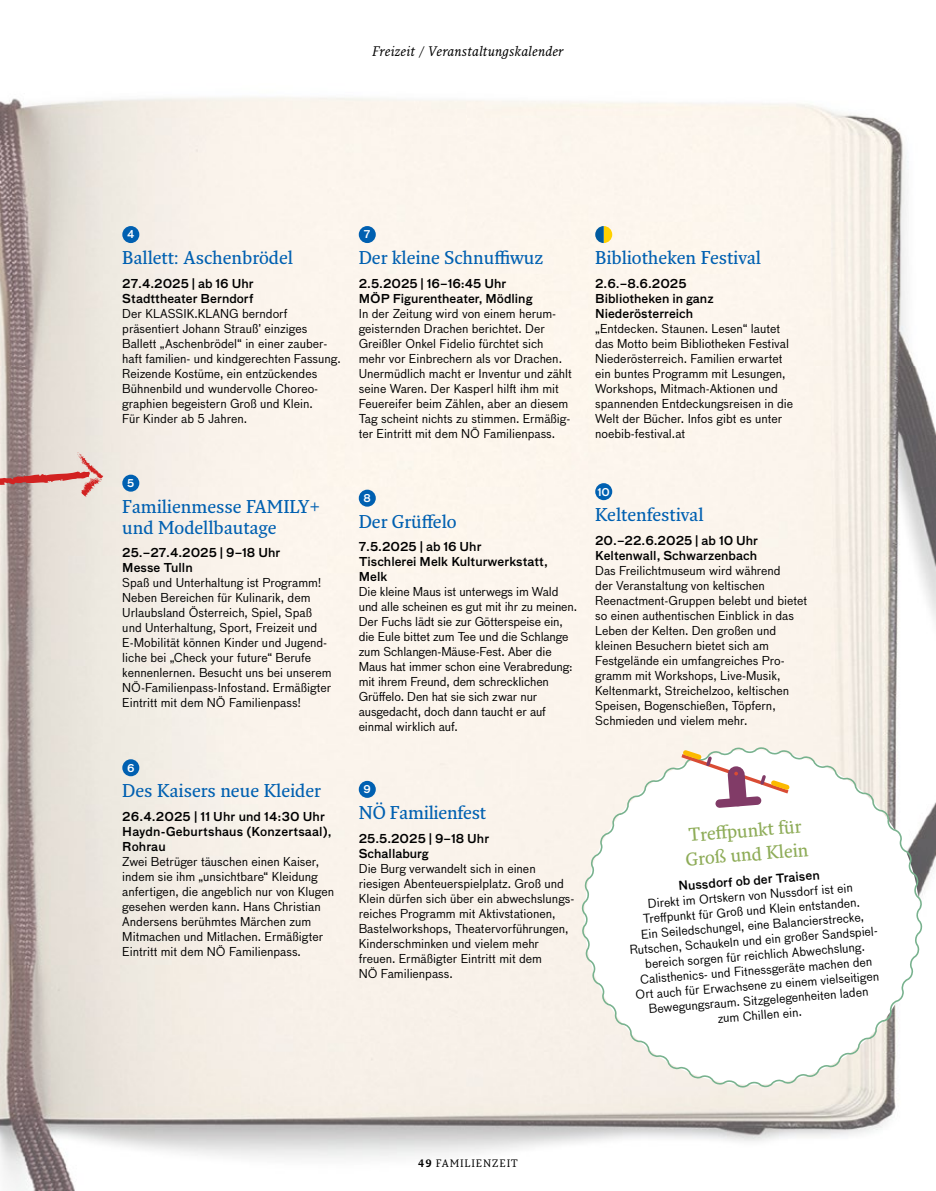
<style>
.page{position:relative;width:936px;height:1191px;background:#fff}
.page>*{position:absolute;margin:0;border:0;box-sizing:border-box;transform-origin:0 0}
.t1{font:600 18px/21px "Fresco";color:#0060b1}
.t2{font:600 18px/24px "Fresco";color:#8eac58}
.t3{font:italic 13.5px "Fresco";color:#000}
.t4{font:12px/15px "Bau OT";color:#000}
.t5{font:500 12px/15px "Bau OT";color:#000}
.t6{font:10.5px "Fresco";letter-spacing:.08em;color:#000}
.t7{font:500 10.5px "Bau OT";color:#fff}
.s1{font-weight:700}
</style>
<div class="page">
<img style="left:0;top:97px;width:935px;height:1094px">
<div style="left:122px;top:226px;width:17px;height:17px;background:#0060b1;border-radius:50%"></div>
<div style="left:122px;top:474px;width:17px;height:17px;background:#0060b1;border-radius:50%"></div>
<div style="left:122px;top:759px;width:17px;height:17px;background:#0060b1;border-radius:50%"></div>
<div style="left:359px;top:226px;width:17px;height:17px;background:#0060b1;border-radius:50%"></div>
<div style="left:359px;top:489px;width:17px;height:17px;background:#0060b1;border-radius:50%"></div>
<div style="left:359px;top:781px;width:17px;height:17px;background:#0060b1;border-radius:50%"></div>
<div style="left:595px;top:483px;width:17px;height:17px;background:#0060b1;border-radius:50%"></div>
<svg style="left:574px;top:740px;width:355px;height:354px;fill:#faf3eb"></svg>
<svg style="left:581px;top:747px;width:341px;height:340px"></svg>
<svg style="left:681px;top:750px;width:108px;height:58px"></svg>
<svg style="left:0;top:452px;width:104px;height:54px;background:#d2b1ab"></svg>
<svg style="left:595px;top:226px;width:17px;height:17px"></svg>
<p class="t3" style="left:372px;top:43px;width:193px">Freizeit / Veranstaltungskalender</p>
<p class="t7" style="left:127px;top:228px;width:9px">4</p>
<h1 class="t1" style="left:122px;top:247px;width:172px">Ballett: Aschenbrödel</h1>
<p class="t5" style="left:122px;top:276px;width:133px">27.4.2025 | ab 16 Uhr<br>Stadttheater Berndorf</p>
<p class="t4" style="left:122px;top:306px;width:220px">Der KLASSIK.KLANG berndorf präsentiert Johann Strauß’ einziges Ballett „Aschenbrödel“ in einer zauber&shy;haft familien- und kindgerechten Fassung.<br>Reizende Kostüme, ein entzückendes Bühnenbild und wundervolle Choreo&shy;graphien begeistern Groß und Klein.<br>Für Kinder ab 5 Jahren.</p>
<p class="t7" style="left:127px;top:476px;width:9px">5</p>
<h1 class="t1" style="left:122px;top:495px;width:199px">Familienmesse FAMILY+ und Modellbautage</h1>
<p class="t5" style="left:122px;top:545px;width:159px">25.–27.4.2025 | 9–18 Uhr<br>Messe Tulln</p>
<p class="t4" style="left:122px;top:575px;width:211px">Spaß und Unterhaltung ist Programm!<br>Neben Bereichen für Kulinarik, dem Urlaubsland Österreich, Spiel, Spaß und Unterhaltung, Sport, Freizeit und E-Mobilität können Kinder und Jugend&shy;liche bei „Check your future“ Berufe kennenlernen. Besucht uns bei unserem NÖ-Familienpass-Infostand. Ermäßigter Eintritt mit dem NÖ Familienpass!</p>
<p class="t7" style="left:127px;top:761px;width:9px">6</p>
<h1 class="t1" style="left:122px;top:780px;width:200px">Des Kaisers neue Kleider</h1>
<p class="t5" style="left:122px;top:809px;width:211px">26.4.2025 | 11 Uhr und 14:30 Uhr<br>Haydn-Geburtshaus (Konzertsaal),<br>Rohrau</p>
<p class="t4" style="left:122px;top:854px;width:213px">Zwei Betrüger täuschen einen Kaiser, indem sie ihm „unsichtbare“ Kleidung anfertigen, die angeblich nur von Klugen gesehen werden kann. Hans Christian Andersens berühmtes Märchen zum Mitmachen und Mitlachen. Ermäßigter Eintritt mit dem NÖ Familienpass.</p>
<p class="t7" style="left:364px;top:228px;width:8px">7</p>
<h1 class="t1" style="left:359px;top:247px;width:186px">Der kleine Schnuffiwuz</h1>
<p class="t5" style="left:359px;top:276px;width:175px">2.5.2025 | 16–16:45 Uhr<br>MÖP Figurentheater, Mödling</p>
<p class="t4" style="left:359px;top:306px;width:215px">In der Zeitung wird von einem herum&shy;geisternden Drachen berichtet. Der Greißler Onkel Fidelio fürchtet sich mehr vor Einbrechern als vor Drachen.<br>Unermüdlich macht er Inventur und zählt seine Waren. Der Kasperl hilft ihm mit Feuereifer beim Zählen, aber an diesem Tag scheint nichts zu stimmen. Ermäßig&shy;ter Eintritt mit dem NÖ Familienpass.</p>
<p class="t7" style="left:363px;top:491px;width:9px">8</p>
<h1 class="t1" style="left:359px;top:510px;width:99px">Der Grüffelo</h1>
<p class="t5" style="left:359px;top:539px;width:190px">7.5.2025 | ab 16 Uhr<br>Tischlerei Melk Kulturwerkstatt,<br>Melk</p>
<p class="t4" style="left:359px;top:584px;width:220px">Die kleine Maus ist unterwegs im Wald und alle scheinen es gut mit ihr zu meinen.<br>Der Fuchs lädt sie zur Götterspeise ein, die Eule bittet zum Tee und die Schlange zum Schlangen-Mäuse-Fest. Aber die Maus hat immer schon eine Verabredung: mit ihrem Freund, dem schrecklichen Grüffelo. Den hat sie sich zwar nur ausgedacht, doch dann taucht er auf einmal wirklich auf.</p>
<p class="t7" style="left:363px;top:782px;width:9px">9</p>
<h1 class="t1" style="left:359px;top:802px;width:129px">NÖ Familienfest</h1>
<p class="t5" style="left:359px;top:831px;width:132px">25.5.2025 | 9–18 Uhr<br>Schallaburg</p>
<p class="t4" style="left:359px;top:861px;width:217px">Die Burg verwandelt sich in einen riesigen Abenteuerspielplatz. Groß und Klein dürfen sich über ein abwechslungs&shy;reiches Programm mit Aktivstationen, Bastelworkshops, Theatervorführungen, Kinderschminken und vielem mehr freuen. Ermäßigter Eintritt mit dem<br>NÖ Familienpass.</p>
<h1 class="t1" style="left:595px;top:247px;width:167px">Bibliotheken Festival</h1>
<p class="t5" style="left:595px;top:276px;width:120px">2.6.–8.6.2025<br>Bibliotheken in ganz<br>Niederösterreich</p>
<p class="t4" style="left:595px;top:321px;width:199px">„Entdecken. Staunen. Lesen“ lautet das Motto beim Bibliotheken Festival Niederösterreich. Familien erwartet ein buntes Programm mit Lesungen, Workshops, Mitmach-Aktionen und spannenden Entdeckungsreisen in die Welt der Bücher. Infos gibt es unter noebib-festival.at</p>
<p class="t7" style="left:597px;top:485px;width:14px">10</p>
<h1 class="t1" style="left:595px;top:504px;width:110px">Keltenfestival</h1>
<p class="t5" style="left:595px;top:533px;width:164px">20.–22.6.2025 | ab 10 Uhr<br>Keltenwall, Schwarzenbach</p>
<p class="t4" style="left:595px;top:563px;width:213px">Das Freilichtmuseum wird während<br>der Veranstaltung von keltischen Reenactment-Gruppen belebt und bietet so einen authentischen Einblick in das Leben der Kelten. Den großen und kleinen Besuchern bietet sich am Festgelände ein umfangreiches Pro&shy;gramm mit Workshops, Live-Musik, Keltenmarkt, Streichelzoo, keltischen Speisen, Bogenschießen, Töpfern, Schmieden und vielem mehr.</p>
<h1 class="t2" style="left:683px;top:822px;width:124px;rotate:-4deg">Treff punkt für<br>Groß und Klein</h1>
<p class="t5" style="left:677px;top:879px;width:143px;rotate:-5deg">Nussdorf ob der Traisen</p>
<p class="t4" style="left:625px;top:899px;width:252px;text-align:center;rotate:-5deg">Direkt im Ortskern von Nussdorf ist ein<br>Treff punkt für Groß und Klein entstanden.<br>Ein Seiledschungel, eine Balancierstrecke, Rutschen, Schaukeln und ein großer Sandspiel&shy;bereich sorgen für reichlich Abwechslung.<br>Calisthenics- und Fitnessgeräte machen den Ort auch für Erwachsene zu einem vielseitigen Bewegungsraum. Sitzgelegenheiten laden<br>zum Chillen ein.</p>
<p class="t6" style="left:418px;top:1157px;width:101px"><span class="s1">49</span> FAMILIENZEIT</p>
</div>
